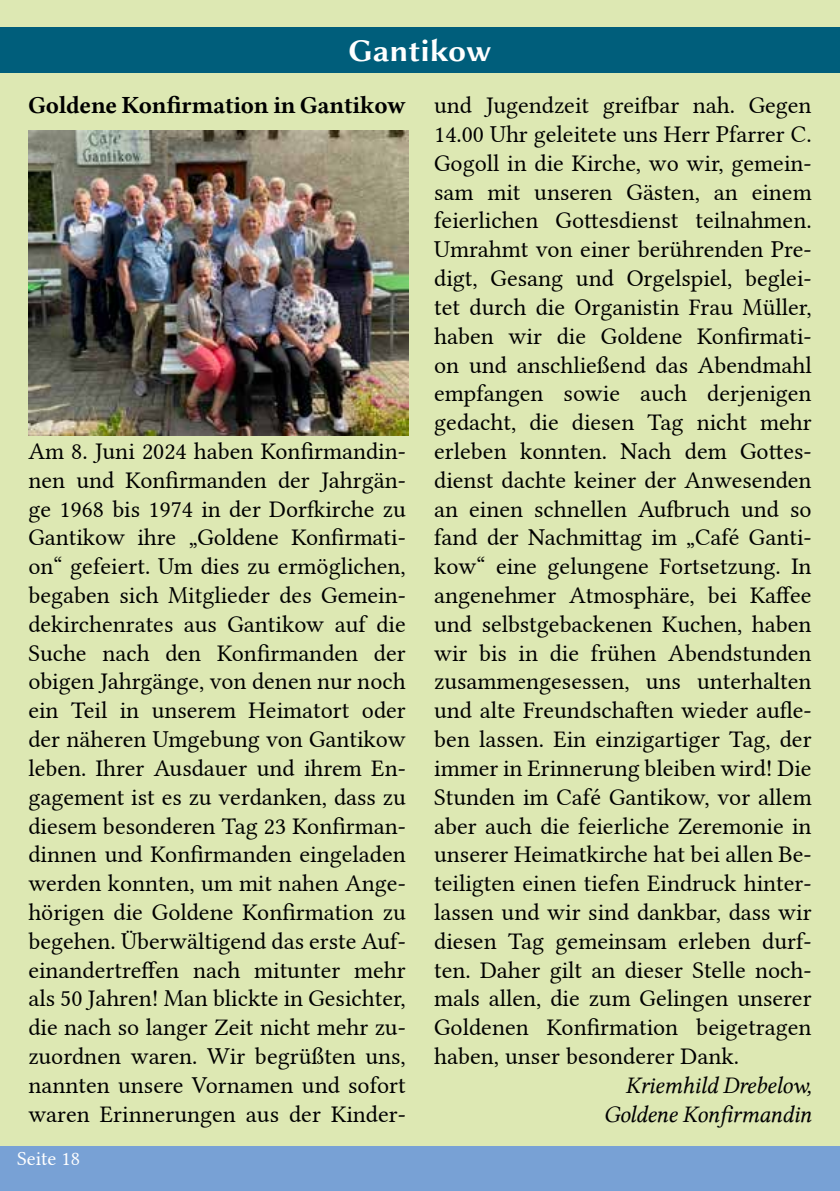
<style>
.page{position:relative;width:840px;height:1191px;background:#fff}
.page>*{position:absolute;margin:0;border:0;box-sizing:border-box;transform-origin:0 0}
.t1{font:32px "Linux Biolinum GB";color:#fff}
.t2{font:24px/28.8px "Lin Libertine";color:#000;text-align:justify}
.t3{font:24px/28.8px "Lin Libertine I";letter-spacing:-.02em;color:#000;text-align:right}
.t4{font:24px "Lin Libertine B";letter-spacing:-.01em;color:#000}
.t5{font:20px "Lin Libertine";color:#fff}
</style>
<div class="page">
<div style="left:0;top:1131px;width:839px;height:60px;background:#78a1d5"></div>
<div style="left:0;top:0;width:839px;height:1145px;background:#dde8b3"></div>
<hr style="left:839px;top:0;width:1px;height:1145px;background:#dde8b3">
<div style="left:0;top:27px;width:839px;height:46px;background:#005e7b"></div>
<img style="left:28px;top:130px;width:380px;height:305px">
<h1 class="t1" style="left:348px;top:28px;width:144px">Gantikow</h1>
<p class="t4" style="left:28px;top:89px;width:379px">Goldene Konfirmation in Gantikow</p>
<p class="t2" style="left:434px;top:88px;width:379px">und Jugendzeit greifbar nah. Gegen 14.00 Uhr geleitete uns Herr Pfarrer C.<br>Gogoll in die Kirche, wo wir, gemein&shy;sam mit unseren Gästen, an einem feierlichen Gottesdienst teilnahmen.<br>Umrahmt von einer berührenden Pre&shy;digt, Gesang und Orgelspiel, beglei&shy;tet durch die Organistin Frau Müller, haben wir die Goldene Konfirmati&shy;on und anschließend das Abendmahl empfangen sowie auch derjenigen gedacht, die diesen Tag nicht mehr erleben konnten. Nach dem Gottes&shy;dienst dachte keiner der Anwesenden an einen schnellen Aufbruch und so fand der Nachmittag im „Café Ganti&shy;kow“ eine gelungene Fortsetzung. In angenehmer Atmosphäre, bei Kaffee und selbstgebackenen Kuchen, haben wir bis in die frühen Abendstunden zusammengesessen, uns unterhalten und alte Freundschaften wieder aufle&shy;ben lassen. Ein einzigartiger Tag, der immer in Erinnerung bleiben wird! Die Stunden im Café Gantikow, vor allem aber auch die feierliche Zeremonie in unserer Heimatkirche hat bei allen Be&shy;teiligten einen tiefen Eindruck hinter&shy;lassen und wir sind dankbar, dass wir diesen Tag gemeinsam erleben durf&shy;ten. Daher gilt an dieser Stelle noch&shy;mals allen, die zum Gelingen unserer Goldenen Konfirmation beigetragen haben, unser besonderer Dank.</p>
<p class="t3" style="left:603px;top:1071px;width:209px">Kriemhild Drebelow,<br>Goldene Konfirmandin</p>
<p class="t2" style="left:28px;top:434px;width:379px">Am 8. Juni 2024 haben Konfirmandin&shy;nen und Konfirmanden der Jahrgän&shy;ge 1968 bis 1974 in der Dorfkirche zu Gantikow ihre „Goldene Konfirmati&shy;on“ gefeiert. Um dies zu ermöglichen, begaben sich Mitglieder des Gemein&shy;dekirchenrates aus Gantikow auf die Suche nach den Konfirmanden der obigen Jahrgänge, von denen nur noch ein Teil in unserem Heimatort oder der näheren Umgebung von Gantikow leben. Ihrer Ausdauer und ihrem En&shy;gagement ist es zu verdanken, dass zu diesem besonderen Tag 23 Konfirman&shy;dinnen und Konfirmanden eingeladen werden konnten, um mit nahen Ange&shy;hörigen die Goldene Konfirmation zu begehen. Überwältigend das erste Auf&shy;einandertreffen nach mitunter mehr als 50 Jahren! Man blickte in Gesichter, die nach so langer Zeit nicht mehr zu&shy;zuordnen waren. Wir begrüßten uns, nannten unsere Vornamen und sofort waren Erinnerungen aus der Kinder-</p>
<p class="t5" style="left:17px;top:1142px;width:64px">Seite 18</p>
</div>
